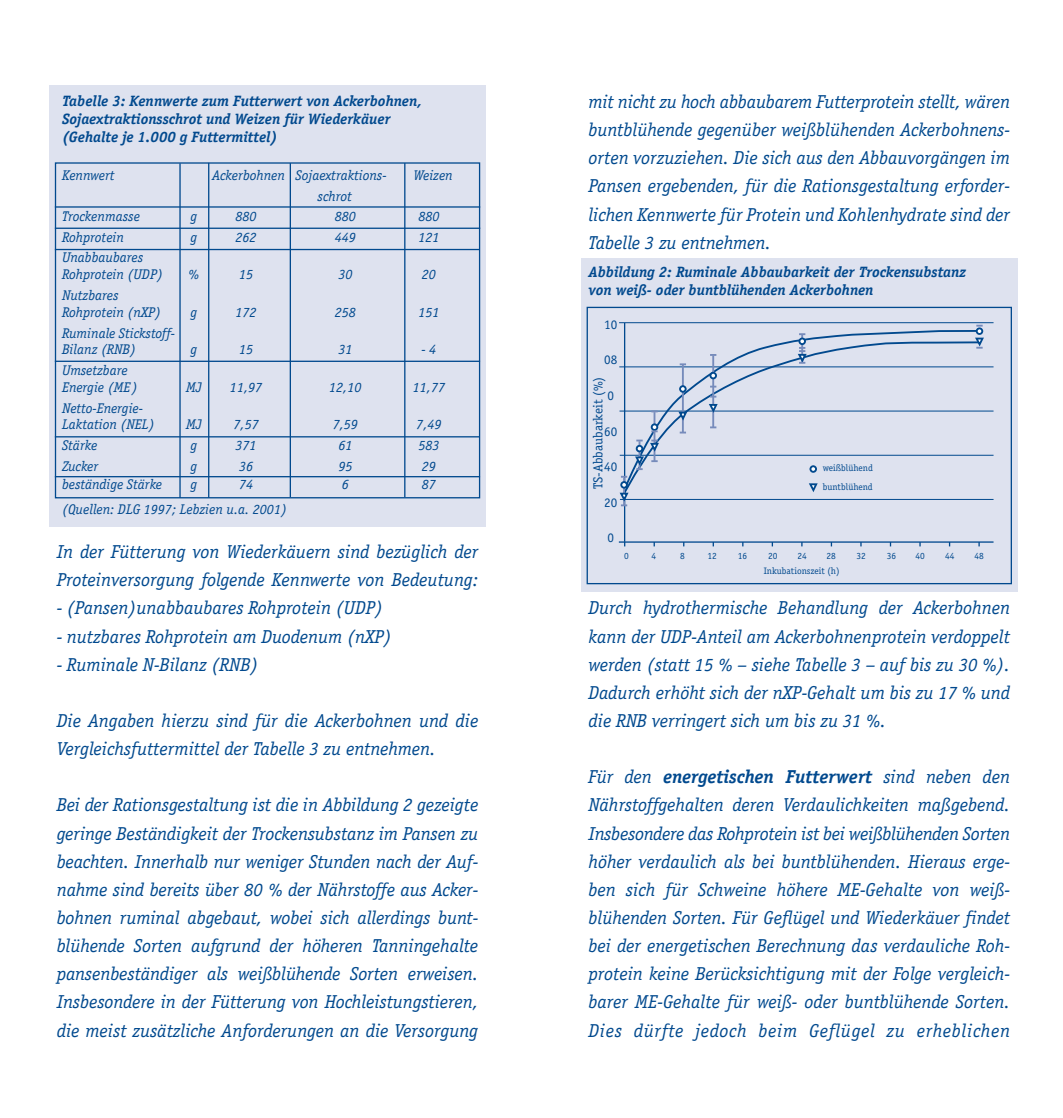
<style>
.page{position:relative;width:1063px;height:1118px;background:#fff}
.page>*{position:absolute;margin:0;border:0;box-sizing:border-box;transform-origin:0 0}
.t1{font:italic 18.75px/28px "Officina Serif LT";color:#01498e;text-align:justify}
.t2{font:italic 700 15px/18px "Officina Serif LT";color:#01498e}
.t3{font:italic 14px/17px "Officina Serif LT";color:#01498e}
.t4{font:13px "Officina Serif LT";color:#01498e}
.t5{font:9.5px/18.8px "Officina Serif LT";color:#01498e}
.s1{font-weight:700}
</style>
<div class="page">
<svg style="left:49px;top:85px;width:969px;height:507px"></svg>
<p class="t2" style="left:62px;top:93px;width:361px">Tabelle 3: Kennwerte zum Futterwert von Ackerbohnen,<br>Sojaextraktionsschrot und Weizen für Wiederkäuer (Gehalte je 1.000 g Futtermittel)</p>
<p class="t3" style="left:62px;top:168px;width:54px">Kennwert</p>
<p class="t3" style="left:212px;top:168px;width:176px">Ackerbohnen Sojaextraktions-</p>
<p class="t3" style="left:413px;top:168px;width:41px">Weizen</p>
<p class="t3" style="left:317px;top:188px;width:36px">schrot</p>
<p class="t3" style="left:62px;top:209px;width:79px">Trockenmasse</p>
<p class="t3" style="left:190px;top:209px;width:8px">g</p>
<p class="t3" style="left:235px;top:209px;width:23px">880</p>
<p class="t3" style="left:335px;top:209px;width:23px">880</p>
<p class="t3" style="left:418px;top:209px;width:23px">880</p>
<p class="t3" style="left:62px;top:230px;width:63px">Rohprotein</p>
<p class="t3" style="left:190px;top:230px;width:8px">g</p>
<p class="t3" style="left:235px;top:230px;width:23px">262</p>
<p class="t3" style="left:335px;top:230px;width:23px">449</p>
<p class="t3" style="left:418px;top:230px;width:23px">121</p>
<p class="t3" style="left:62px;top:250px;width:102px">Unabbaubares<br>Rohprotein (UDP)</p>
<p class="t3" style="left:188px;top:267px;width:12px">%</p>
<p class="t3" style="left:239px;top:267px;width:16px">15</p>
<p class="t3" style="left:338px;top:267px;width:16px">30</p>
<p class="t3" style="left:422px;top:267px;width:16px">20</p>
<p class="t3" style="left:62px;top:288px;width:101px">Nutzbares<br>Rohprotein (nXP)</p>
<p class="t3" style="left:62px;top:325px;width:114px">Ruminale Stickstoff-<br>Bilanz (RNB)</p>
<p class="t3" style="left:62px;top:363px;width:77px">Umsetzbare<br>Energie (ME)</p>
<p class="t3" style="left:62px;top:400px;width:94px">Netto-Energie-<br>Laktation (NEL)</p>
<p class="t3" style="left:190px;top:305px;width:8px">g</p>
<p class="t3" style="left:235px;top:305px;width:23px">172</p>
<p class="t3" style="left:335px;top:305px;width:23px">258</p>
<p class="t3" style="left:418px;top:305px;width:23px">151</p>
<p class="t3" style="left:190px;top:342px;width:8px">g</p>
<p class="t3" style="left:239px;top:342px;width:16px">15</p>
<p class="t3" style="left:338px;top:342px;width:16px">31</p>
<p class="t3" style="left:421px;top:342px;width:16px">- 4</p>
<p class="t3" style="left:186px;top:380px;width:17px">MJ</p>
<p class="t3" style="left:230px;top:380px;width:34px">11,97</p>
<p class="t3" style="left:329px;top:380px;width:34px">12,10</p>
<p class="t3" style="left:413px;top:380px;width:34px">11,77</p>
<p class="t3" style="left:186px;top:417px;width:17px">MJ</p>
<p class="t3" style="left:233px;top:417px;width:27px">7,57</p>
<p class="t3" style="left:333px;top:417px;width:27px">7,59</p>
<p class="t3" style="left:416px;top:417px;width:27px">7,49</p>
<p class="t3" style="left:62px;top:438px;width:37px">Stärke</p>
<p class="t3" style="left:190px;top:438px;width:8px">g</p>
<p class="t3" style="left:235px;top:438px;width:23px">371</p>
<p class="t3" style="left:338px;top:438px;width:16px">61</p>
<p class="t3" style="left:418px;top:438px;width:23px">583</p>
<p class="t3" style="left:62px;top:458px;width:38px">Zucker</p>
<p class="t3" style="left:190px;top:458px;width:8px">g</p>
<p class="t3" style="left:239px;top:458px;width:16px">36</p>
<p class="t3" style="left:338px;top:458px;width:16px">95</p>
<p class="t3" style="left:422px;top:458px;width:16px">29</p>
<p class="t3" style="left:62px;top:477px;width:102px">beständige Stärke</p>
<p class="t3" style="left:190px;top:477px;width:8px">g</p>
<p class="t3" style="left:239px;top:477px;width:16px">74</p>
<p class="t3" style="left:342px;top:477px;width:9px">6</p>
<p class="t3" style="left:422px;top:477px;width:16px">87</p>
<p class="t3" style="left:62px;top:501px;width:226px">(Quellen: DLG 1997; Lebzien u.a. 2001)</p>
<p class="t1" style="left:57px;top:539px;width:423px">In der Fütterung von Wiederkäuern sind bezüglich der<br>Proteinversorgung folgende Kennwerte von Bedeutung:</p>
<p class="t1" style="left:57px;top:595px;width:328px">- (Pansen)unabbaubares Rohprotein (UDP)</p>
<p class="t1" style="left:57px;top:623px;width:337px">- nutzbares Rohprotein am Duodenum (nXP)</p>
<p class="t1" style="left:57px;top:652px;width:203px">- Ruminale N-Bilanz (RNB)</p>
<p class="t1" style="left:57px;top:708px;width:423px">Die Angaben hierzu sind für die Ackerbohnen und die<br>Vergleichsfuttermittel der Tabelle 3 zu entnehmen.</p>
<p class="t1" style="left:57px;top:792px;width:423px">Bei der Rationsgestaltung ist die in Abbildung 2 gezeigte geringe Beständigkeit der Trockensubstanz im Pansen zu beachten. Innerhalb nur weniger Stunden nach der Auf&shy;nahme sind bereits über 80 % der Nährstoffe aus Acker&shy;bohnen ruminal abgebaut, wobei sich allerdings bunt&shy;blühende Sorten aufgrund der höheren Tanningehalte pansenbeständiger als weißblühende Sorten erweisen.<br>Insbesondere in der Fütterung von Hochleistungstieren, die meist zusätzliche Anforderungen an die Versorgung</p>
<p class="t1" style="left:588px;top:89px;width:423px">mit nicht zu hoch abbaubarem Futterprotein stellt, wären buntblühende gegenüber weißblühenden Ackerbohnens&shy;orten vorzuziehen. Die sich aus den Abbauvorgängen im Pansen ergebenden, für die Rationsgestaltung erforder&shy;lichen Kennwerte für Protein und Kohlenhydrate sind der Tabelle 3 zu entnehmen.</p>
<p class="t2" style="left:588px;top:264px;width:379px">Abbildung 2: Ruminale Abbaubarkeit der Trockensubstanz von weiß- oder buntblühenden Ackerbohnen</p>
<p class="t4" style="left:604px;top:319px;width:15px">10</p>
<p class="t4" style="left:604px;top:355px;width:15px">08</p>
<p class="t4" style="left:607px;top:390px;width:8px">0</p>
<p class="t4" style="left:604px;top:426px;width:15px">60</p>
<p class="t4" style="left:604px;top:462px;width:15px">40</p>
<p class="t4" style="left:604px;top:497px;width:15px">20</p>
<p class="t4" style="left:607px;top:533px;width:8px">0</p>
<p class="t4" style="left:593px;top:489px;width:114px;rotate:-90deg">TS-Abbaubarkeit (%)</p>
<p class="t5" style="left:822px;top:459px;width:52px">weißblühend buntblühend</p>
<p class="t5" style="left:624px;top:547px;width:6px">0</p>
<p class="t5" style="left:651px;top:547px;width:6px">4</p>
<p class="t5" style="left:680px;top:547px;width:6px">8</p>
<p class="t5" style="left:707px;top:547px;width:11px">12</p>
<p class="t5" style="left:737px;top:547px;width:11px">16</p>
<p class="t5" style="left:768px;top:547px;width:11px">20</p>
<p class="t5" style="left:797px;top:547px;width:11px">24</p>
<p class="t5" style="left:826px;top:547px;width:11px">28</p>
<p class="t5" style="left:856px;top:547px;width:11px">32</p>
<p class="t5" style="left:886px;top:547px;width:11px">36</p>
<p class="t5" style="left:915px;top:547px;width:11px">40</p>
<p class="t5" style="left:945px;top:547px;width:11px">44</p>
<p class="t5" style="left:974px;top:547px;width:11px">48</p>
<p class="t5" style="left:763px;top:562px;width:77px">Inkubationszeit (h)</p>
<p class="t1" style="left:588px;top:595px;width:423px">Durch hydrothermische Behandlung der Ackerbohnen kann der UDP-Anteil am Ackerbohnenprotein verdoppelt werden (statt 15 % – siehe Tabelle 3 – auf bis zu 30 %).<br>Dadurch erhöht sich der nXP-Gehalt um bis zu 17 % und die RNB verringert sich um bis zu 31 %.</p>
<p class="t1" style="left:588px;top:764px;width:423px">Für den <span class="s1">energetischen Futterwert</span> sind neben den Nährstoffgehalten deren Verdaulichkeiten maßgebend.<br>Insbesondere das Rohprotein ist bei weißblühenden Sorten höher verdaulich als bei buntblühenden. Hieraus erge&shy;ben sich für Schweine höhere ME-Gehalte von weiß&shy;blühenden Sorten. Für Geflügel und Wiederkäuer findet bei der energetischen Berechnung das verdauliche Roh&shy;protein keine Berücksichtigung mit der Folge vergleich&shy;barer ME-Gehalte für weiß- oder buntblühende Sorten.<br>Dies dürfte jedoch beim Geflügel zu erheblichen</p>
</div>
